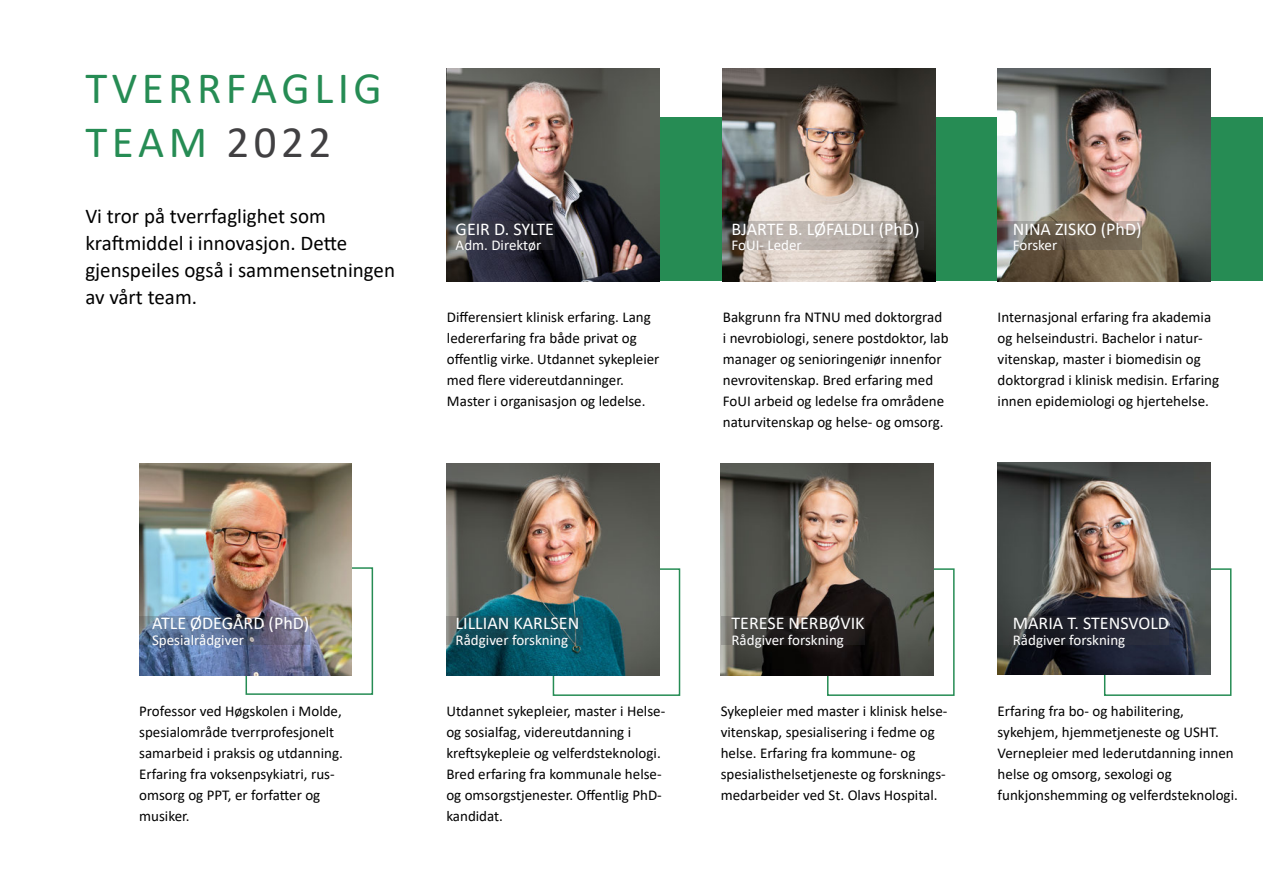
<style>
.page{position:relative;width:1263px;height:893px;background:#fff}
.page>*{position:absolute;margin:0;border:0;box-sizing:border-box;transform-origin:0 0}
.t1{font:45px/54px "Calibri";letter-spacing:.1em;color:#268c54}
.t2{font:21px/27px "Calibri";color:#000}
.t3{font:18px "Calibri";color:#fff}
.t4{font:15px/21px "Calibri";color:#000}
.t5{font:15px "Calibri";color:#fff}
.s1{color:#414042}
</style>
<div class="page">
<div style="left:553px;top:117px;width:710px;height:164px;background:#268c54"></div>
<img style="left:723px;top:69px;width:212px;height:212px">
<img style="left:447px;top:69px;width:213px;height:212px">
<img style="left:998px;top:69px;width:212px;height:212px">
<div style="left:246px;top:567px;width:127px;height:128px;border:2px solid #268c54"></div>
<img style="left:139px;top:463px;width:213px;height:213px">
<div style="left:827px;top:568px;width:127px;height:128px;border:2px solid #268c54"></div>
<img style="left:721px;top:463px;width:212px;height:213px">
<div style="left:1104px;top:568px;width:127px;height:128px;border:2px solid #268c54"></div>
<img style="left:998px;top:462px;width:212px;height:213px">
<div style="left:553px;top:568px;width:127px;height:128px;border:2px solid #268c54"></div>
<img style="left:446px;top:463px;width:213px;height:213px">
<svg style="left:447px;top:221px;width:107px;height:29px;background:#35353f"></svg>
<svg style="left:722px;top:221px;width:201px;height:29px;background:#9c958f"></svg>
<svg style="left:997px;top:221px;width:144px;height:29px;background:#73685b"></svg>
<svg style="left:998px;top:616px;width:171px;height:29px;background:#272933"></svg>
<svg style="left:721px;top:616px;width:144px;height:29px;background:#34312f"></svg>
<svg style="left:446px;top:616px;width:137px;height:29px;background:#1c5562"></svg>
<svg style="left:139px;top:616px;width:170px;height:29px;background:#606d8a"></svg>
<h1 class="t1" style="left:85px;top:60px;width:298px">TVERRFAGLIG<br>TEAM <span class="s1">2022</span></h1>
<h2 class="t2" style="left:85px;top:202px;width:311px">Vi tror på tverrfaglighet som kraftmiddel i innovasjon. Dette gjenspeiles også i sammensetningen av vårt team.</h2>
<p class="t3" style="left:456px;top:216px;width:100px">GEIR D. SYLTE</p>
<p class="t5" style="left:456px;top:234px;width:87px">Adm. Direktør</p>
<p class="t3" style="left:731px;top:216px;width:189px">BJARTE B. LØFALDLI (PhD)</p>
<p class="t5" style="left:731px;top:234px;width:72px">FoUI- Leder</p>
<p class="t3" style="left:1013px;top:217px;width:130px">NINA ZISKO (PhD)</p>
<p class="t5" style="left:1013px;top:234px;width:46px">Forsker</p>
<p class="t4" style="left:447px;top:306px;width:214px">Differensiert klinisk erfaring. Lang ledererfaring fra både privat og offentlig virke. Utdannet sykepleier med flere videreutdanninger.<br>Master i organisasjon og ledelse.</p>
<p class="t4" style="left:998px;top:306px;width:223px">Internasjonal erfaring fra akademia og helseindustri. Bachelor i natur&shy;vitenskap, master i biomedisin og doktorgrad i klinisk medisin. Erfaring innen epidemiologi og hjertehelse.</p>
<p class="t4" style="left:723px;top:306px;width:227px">Bakgrunn fra NTNU med doktorgrad i nevrobiologi, senere postdoktor, lab manager og senioringeniør innenfor nevrovitenskap. Bred erfaring med FoUI arbeid og ledelse fra områdene naturvitenskap og helse- og omsorg.</p>
<p class="t3" style="left:152px;top:611px;width:159px">ATLE ØDEGÅRD (PhD)</p>
<p class="t5" style="left:152px;top:629px;width:93px">Spesialrådgiver</p>
<p class="t3" style="left:456px;top:611px;width:125px">LILLIAN KARLSEN</p>
<p class="t5" style="left:456px;top:629px;width:114px">Rådgiver forskning</p>
<p class="t3" style="left:731px;top:611px;width:135px">TERESE NERBØVIK</p>
<p class="t5" style="left:731px;top:629px;width:114px">Rådgiver forskning</p>
<p class="t3" style="left:1013px;top:611px;width:158px">MARIA T. STENSVOLD</p>
<p class="t5" style="left:1013px;top:629px;width:114px">Rådgiver forskning</p>
<p class="t4" style="left:139px;top:701px;width:205px">Professor ved Høgskolen i Molde, spesialområde tverrprofesjonelt samarbeid i praksis og utdanning.<br>Erfaring fra voksenpsykiatri, rus&shy;omsorg og PPT, er forfatter og musiker.</p>
<p class="t4" style="left:721px;top:701px;width:228px">Sykepleier med master i klinisk helse&shy;vitenskap, spesialisering i fedme og helse. Erfaring fra kommune- og spesialisthelsetjeneste og forsknings&shy;medarbeider ved St. Olavs Hospital.</p>
<p class="t4" style="left:998px;top:701px;width:242px">Erfaring fra bo- og habilitering, sykehjem, hjemmetjeneste og USHT.<br>Vernepleier med lederutdanning innen helse og omsorg, sexologi og funkjonshemming og velferdsteknologi.</p>
<p class="t4" style="left:446px;top:701px;width:220px">Utdannet sykepleier, master i Helse&shy;og sosialfag, videreutdanning i kreftsykepleie og velferdsteknologi.<br>Bred erfaring fra kommunale helse&shy;og omsorgstjenester. Offentlig PhD&shy;kandidat.</p>
</div>
